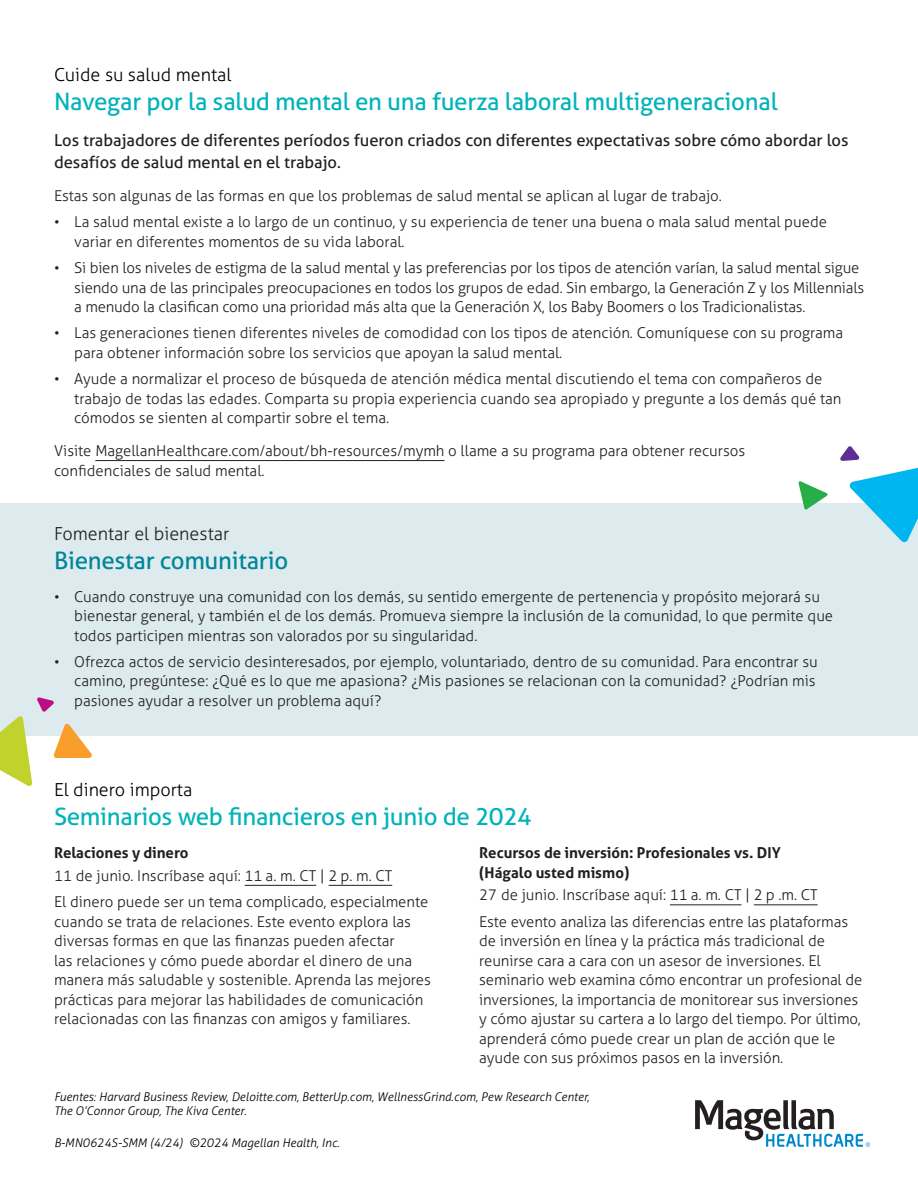
<style>
.page{position:relative;width:918px;height:1188px;background:#fff}
.page>*{position:absolute;margin:0;border:0;box-sizing:border-box;transform-origin:0 0}
.Back_section_headline{font:24px "Aller";letter-spacing:-.01em;color:#00b3ba}
.Back_section_headline-2{font:24px "Aller";letter-spacing:-.01em;color:#008599}
.Back_section_name{font:300 18px "Aller";color:#000}
.Back_section_name-2{font:300 18px "Aller";color:#231f20}
.Intro_text{font:16.5px/22.5px "Aller";color:#231f20}
.Body_copy{font:300 15px/19.5px "Aller";color:#231f20}
.Body_copy_before_bullets{font:300 15px "Aller";color:#231f20}
.Date{font:300 15px "Aller";color:#231f20}
.Webinar{font:700 15px/19.5px "Aller";color:#231f20}
.Footer_Item_Code_Copyright{font:italic 300 12px/14.4px "Aller";color:#000}
</style>
<div class="page">
<svg style="left:695px;top:1100px;width:175px;height:47px"></svg>
<div style="left:0;top:503px;width:918px;height:233px;background:#ddebee"></div>
<svg style="left:0;top:697px;width:92px;height:89px"></svg>
<svg style="left:798px;top:481px;width:30px;height:29px"></svg>
<svg style="left:840px;top:446px;width:78px;height:97px"></svg>
<hr style="left:95px;top:460px;width:350px;height:1px;background:#231f20">
<hr style="left:245px;top:885px;width:71px;height:1px;background:#231f20">
<hr style="left:329px;top:885px;width:63px;height:1px;background:#231f20">
<hr style="left:670px;top:905px;width:71px;height:1px;background:#231f20">
<hr style="left:754px;top:905px;width:64px;height:1px;background:#231f20">
<p class="Back_section_name" style="left:54px;top:63px;width:179px">Cuide su salud mental</p>
<p class="Back_section_headline" style="left:54px;top:86px;width:725px">Navegar por la salud mental en una fuerza laboral multigeneracional</p>
<p class="Intro_text" style="left:54px;top:128px;width:796px">Los trabajadores de diferentes períodos fueron criados con diferentes expectativas sobre cómo abordar los desafíos de salud mental en el trabajo.</p>
<p class="Body_copy_before_bullets" style="left:54px;top:186px;width:669px">Estas son algunas de las formas en que los problemas de salud mental se aplican al lugar de trabajo.</p>
<p class="Body_copy" style="left:74px;top:212px;width:754px;text-indent:-20px">• La salud mental existe a lo largo de un continuo, y su experiencia de tener una buena o mala salud mental puede variar en diferentes momentos de su vida laboral.</p>
<p class="Body_copy" style="left:74px;top:258px;width:791px;text-indent:-20px">• Si bien los niveles de estigma de la salud mental y las preferencias por los tipos de atención varían, la salud mental sigue siendo una de las principales preocupaciones en todos los grupos de edad. Sin embargo, la Generación Z y los Millennials a menudo la clasifican como una prioridad más alta que la Generación X, los Baby Boomers o los Tradicionalistas.</p>
<p class="Body_copy" style="left:74px;top:323px;width:770px;text-indent:-20px">• Las generaciones tienen diferentes niveles de comodidad con los tipos de atención. Comuníquese con su programa para obtener información sobre los servicios que apoyan la salud mental.</p>
<p class="Body_copy" style="left:74px;top:369px;width:769px;text-indent:-20px">• Ayude a normalizar el proceso de búsqueda de atención médica mental discutiendo el tema con compañeros de trabajo de todas las edades. Comparta su propia experiencia cuando sea apropiado y pregunte a los demás qué tan cómodos se sienten al compartir sobre el tema.</p>
<p class="Body_copy" style="left:54px;top:441px;width:693px">Visite MagellanHealthcare.com/about/bh-resources/mymh o llame a su programa para obtener recursos confidenciales de salud mental.</p>
<p class="Back_section_name-2" style="left:54px;top:522px;width:177px">Fomentar el bienestar</p>
<p class="Back_section_headline-2" style="left:54px;top:545px;width:236px">Bienestar comunitario</p>
<p class="Body_copy" style="left:74px;top:587px;width:761px;text-indent:-20px">• Cuando construye una comunidad con los demás, su sentido emergente de pertenencia y propósito mejorará su bienestar general, y también el de los demás. Promueva siempre la inclusión de la comunidad, lo que permite que todos participen mientras son valorados por su singularidad.</p>
<p class="Body_copy" style="left:74px;top:652px;width:745px;text-indent:-20px">• Ofrezca actos de servicio desinteresados, por ejemplo, voluntariado, dentro de su comunidad. Para encontrar su camino, pregúntese: ¿Qué es lo que me apasiona? ¿Mis pasiones se relacionan con la comunidad? ¿Podrían mis pasiones ayudar a resolver un problema aquí?</p>
<p class="Back_section_name" style="left:54px;top:779px;width:140px">El dinero importa</p>
<p class="Back_section_headline" style="left:54px;top:802px;width:480px">Seminarios web financieros en junio de 2024</p>
<p class="Webinar" style="left:54px;top:843px;width:136px">Relaciones y dinero</p>
<p class="Date" style="left:54px;top:866px;width:340px">11 de junio. Inscríbase aquí: 11 a. m. CT | 2 p. m. CT</p>
<p class="Body_copy" style="left:54px;top:892px;width:379px">El dinero puede ser un tema complicado, especialmente cuando se trata de relaciones. Este evento explora las diversas formas en que las finanzas pueden afectar<br>las relaciones y cómo puede abordar el dinero de una manera más saludable y sostenible. Aprenda las mejores prácticas para mejorar las habilidades de comunicación relacionadas con las finanzas con amigos y familiares.</p>
<p class="Webinar" style="left:479px;top:843px;width:303px">Recursos de inversión: Profesionales vs. DIY (Hágalo usted mismo)</p>
<p class="Date" style="left:479px;top:886px;width:340px">27 de junio. Inscríbase aquí: 11 a. m. CT | 2 p .m. CT</p>
<p class="Body_copy" style="left:479px;top:911px;width:385px">Este evento analiza las diferencias entre las plataformas de inversión en línea y la práctica más tradicional de reunirse cara a cara con un asesor de inversiones. El seminario web examina cómo encontrar un profesional de inversiones, la importancia de monitorear sus inversiones y cómo ajustar su cartera a lo largo del tiempo. Por último, aprenderá cómo puede crear un plan de acción que le ayude con sus próximos pasos en la inversión.</p>
<p class="Footer_Item_Code_Copyright" style="left:54px;top:1089px;width:537px">Fuentes: Harvard Business Review, Deloitte.com, BetterUp.com, WellnessGrind.com, Pew Research Center,<br>The O’Connor Group, The Kiva Center.</p>
<p class="Footer_Item_Code_Copyright" style="left:54px;top:1136px;width:287px">B-MN0624S-SMM (4/24) ©2024 Magellan Health, Inc.</p>
</div>
